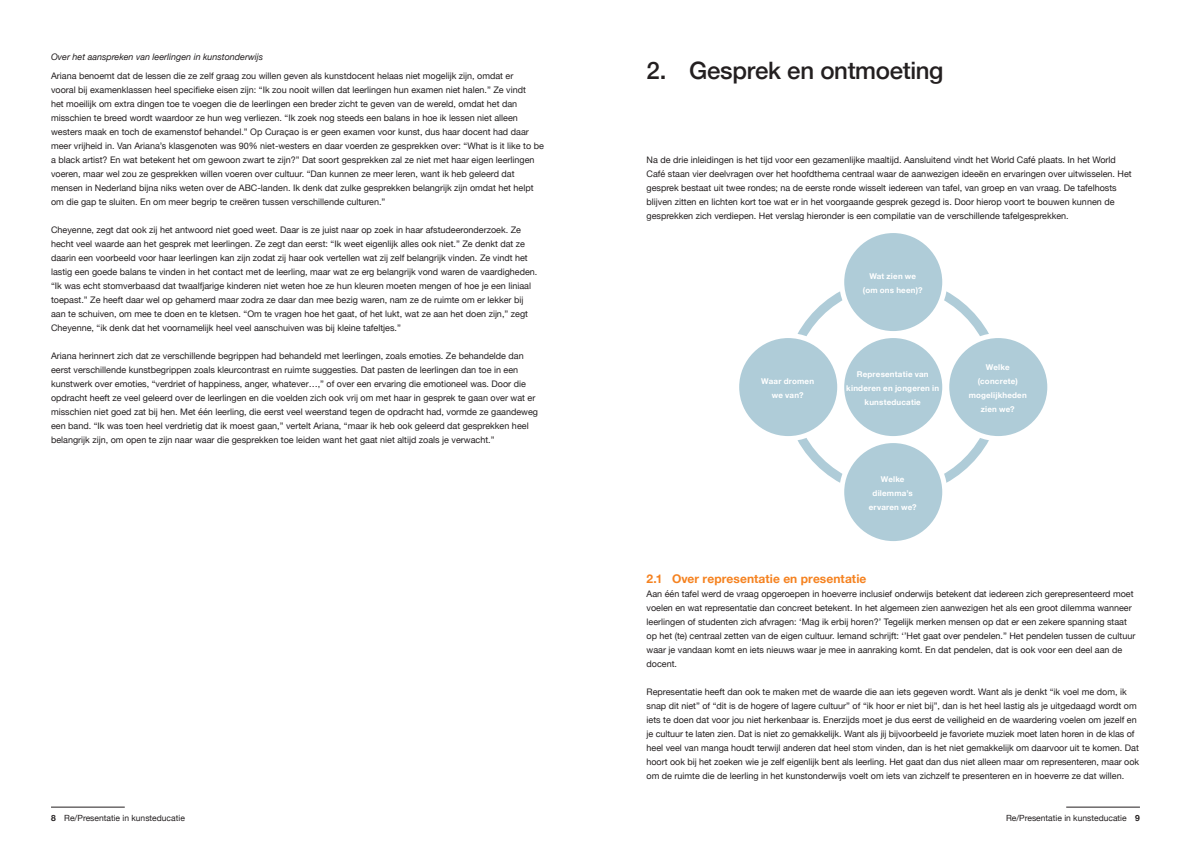
<style>
.page{position:relative;width:1191px;height:842px;background:#fff}
.page>*{position:absolute;margin:0;border:0;box-sizing:border-box;transform-origin:0 0}
.t1{font:500 24px "Helvetica Neue";letter-spacing:-.015em;color:#231f20}
.t2{font:700 12px "Helvetica Neue";letter-spacing:.005em;color:#f58220}
.t3{font:9px/14px "Helvetica Neue";color:#231f20}
.t4{font:italic 9px "Helvetica Neue";color:#231f20}
.t5{font:8.5px "Helvetica Neue";color:#231f20}
.t6{font:700 8px/14px "Helvetica Neue";letter-spacing:.025em;color:#fff;text-align:center}
.s1{font-weight:700}
</style>
<div class="page">
<hr style="left:51px;top:807px;width:74px;height:1px;background:#231f20">
<hr style="left:1066px;top:807px;width:74px;height:1px;background:#231f20">
<div style="left:736px;top:336px;width:103px;height:103px;background:#afccd8;border-radius:50%"></div>
<div style="left:734px;top:333px;width:108px;height:108px;border:5px solid #fff;border-radius:50%"></div>
<div style="left:946px;top:336px;width:103px;height:103px;background:#afccd8;border-radius:50%"></div>
<div style="left:944px;top:333px;width:108px;height:108px;border:5px solid #fff;border-radius:50%"></div>
<div style="left:841px;top:231px;width:103px;height:103px;background:#afccd8;border-radius:50%"></div>
<div style="left:839px;top:228px;width:108px;height:108px;border:5px solid #fff;border-radius:50%"></div>
<div style="left:841px;top:441px;width:103px;height:103px;background:#afccd8;border-radius:50%"></div>
<div style="left:839px;top:438px;width:108px;height:108px;border:5px solid #fff;border-radius:50%"></div>
<div style="left:844px;top:338px;width:98px;height:98px;background:#afccd8;border-radius:50%"></div>
<p class="t4" style="left:51px;top:50px;width:214px">Over het aanspreken van leerlingen in kunstonderwijs</p>
<p class="t3" style="left:51px;top:69px;width:494px">Ariana benoemt dat de lessen die ze zelf graag zou willen geven als kunstdocent helaas niet mogelijk zijn, omdat er<br>vooral bij examenklassen heel specifieke eisen zijn: “Ik zou nooit willen dat leerlingen hun examen niet halen.” Ze vindt<br>het moeilijk om extra dingen toe te voegen die de leerlingen een breder zicht te geven van de wereld, omdat het dan misschien te breed wordt waardoor ze hun weg verliezen. “Ik zoek nog steeds een balans in hoe ik lessen niet alleen westers maak en toch de examenstof behandel.” Op Curaçao is er geen examen voor kunst, dus haar docent had daar meer vrijheid in. Van Ariana’s klasgenoten was 90% niet-westers en daar voerden ze gesprekken over: “What is it like to be a black artist? En wat betekent het om gewoon zwart te zijn?” Dat soort gesprekken zal ze niet met haar eigen leerlingen voeren, maar wel zou ze gesprekken willen voeren over cultuur. “Dan kunnen ze meer leren, want ik heb geleerd dat mensen in Nederland bijna niks weten over de ABC-landen. Ik denk dat zulke gesprekken belangrijk zijn omdat het helpt om die gap te sluiten. En om meer begrip te creëren tussen verschillende culturen.”</p>
<p class="t3" style="left:51px;top:223px;width:488px">Cheyenne, zegt dat ook zij het antwoord niet goed weet. Daar is ze juist naar op zoek in haar afstudeeronderzoek. Ze hecht veel waarde aan het gesprek met leerlingen. Ze zegt dan eerst: “Ik weet eigenlijk alles ook niet.” Ze denkt dat ze daarin een voorbeeld voor haar leerlingen kan zijn zodat zij haar ook vertellen wat zij zelf belangrijk vinden. Ze vindt het lastig een goede balans te vinden in het contact met de leerling, maar wat ze erg belangrijk vond waren de vaardigheden. “Ik was echt stomverbaasd dat twaalfjarige kinderen niet weten hoe ze hun kleuren moeten mengen of hoe je een liniaal toepast.” Ze heeft daar wel op gehamerd maar zodra ze daar dan mee bezig waren, nam ze de ruimte om er lekker bij aan te schuiven, om mee te doen en te kletsen. “Om te vragen hoe het gaat, of het lukt, wat ze aan het doen zijn,” zegt Cheyenne, “ik denk dat het voornamelijk heel veel aanschuiven was bij kleine tafeltjes.”</p>
<p class="t3" style="left:51px;top:349px;width:488px">Ariana herinnert zich dat ze verschillende begrippen had behandeld met leerlingen, zoals emoties. Ze behandelde dan eerst verschillende kunstbegrippen zoals kleurcontrast en ruimte suggesties. Dat pasten de leerlingen dan toe in een kunstwerk over emoties, “verdriet of happiness, anger, whatever…,” of over een ervaring die emotioneel was. Door die opdracht heeft ze veel geleerd over de leerlingen en die voelden zich ook vrij om met haar in gesprek te gaan over wat er misschien niet goed zat bij hen. Met één leerling, die eerst veel weerstand tegen de opdracht had, vormde ze gaandeweg een band. “Ik was toen heel verdrietig dat ik moest gaan,” vertelt Ariana, “maar ik heb ook geleerd dat gesprekken heel belangrijk zijn, om open te zijn naar waar die gesprekken toe leiden want het gaat niet altijd zoals je verwacht.”</p>
<h1 class="t1" style="left:646px;top:51px;width:298px">2. Gesprek en ontmoeting</h1>
<p class="t3" style="left:646px;top:153px;width:487px">Na de drie inleidingen is het tijd voor een gezamenlijke maaltijd. Aansluitend vindt het World Café plaats. In het World Café staan vier deelvragen over het hoofdthema centraal waar de aanwezigen ideeën en ervaringen over uitwisselen. Het gesprek bestaat uit twee rondes; na de eerste ronde wisselt iedereen van tafel, van groep en van vraag. De tafelhosts blijven zitten en lichten kort toe wat er in het voorgaande gesprek gezegd is. Door hierop voort te bouwen kunnen de gesprekken zich verdiepen. Het verslag hieronder is een compilatie van de verschillende tafelgesprekken.</p>
<p class="t6" style="left:761px;top:374px;width:54px">Waar dromen we van?</p>
<p class="t6" style="left:863px;top:269px;width:61px">Wat zien we (om ons heen)?</p>
<p class="t6" style="left:846px;top:367px;width:94px">Representatie van kinderen en jongeren in kunsteducatie</p>
<p class="t6" style="left:868px;top:472px;width:49px">Welke dilemma’s ervaren we?</p>
<p class="t6" style="left:968px;top:360px;width:60px">Welke (concrete) mogelijkheden zien we?</p>
<h2 class="t2" style="left:646px;top:569px;width:221px">2.1 Over representatie en presentatie</h2>
<p class="t3" style="left:646px;top:587px;width:490px">Aan één tafel werd de vraag opgeroepen in hoeverre inclusief onderwijs betekent dat iedereen zich gerepresenteerd moet voelen en wat representatie dan concreet betekent. In het algemeen zien aanwezigen het als een groot dilemma wanneer leerlingen of studenten zich afvragen: ‘Mag ik erbij horen?’ Tegelijk merken mensen op dat er een zekere spanning staat op het (te) centraal zetten van de eigen cultuur. Iemand schrijft: ‘’Het gaat over pendelen.” Het pendelen tussen de cultuur waar je vandaan komt en iets nieuws waar je mee in aanraking komt. En dat pendelen, dat is ook voor een deel aan de docent.</p>
<p class="t3" style="left:646px;top:685px;width:494px">Representatie heeft dan ook te maken met de waarde die aan iets gegeven wordt. Want als je denkt “ik voel me dom, ik snap dit niet” of “dit is de hogere of lagere cultuur” of “ik hoor er niet bij”, dan is het heel lastig als je uitgedaagd wordt om iets te doen dat voor jou niet herkenbaar is. Enerzijds moet je dus eerst de veiligheid en de waardering voelen om jezelf en je cultuur te laten zien. Dat is niet zo gemakkelijk. Want als jij bijvoorbeeld je favoriete muziek moet laten horen in de klas of heel veel van manga houdt terwijl anderen dat heel stom vinden, dan is het niet gemakkelijk om daarvoor uit te komen. Dat hoort ook bij het zoeken wie je zelf eigenlijk bent als leerling. Het gaat dan dus niet alleen maar om representeren, maar ook om de ruimte die de leerling in het kunstonderwijs voelt om iets van zichzelf te presenteren en in hoeverre ze dat willen.</p>
<p class="t5" style="left:51px;top:812px;width:135px"><span class="s1">8</span> Re/Presentatie in kunsteducatie</p>
<p class="t5" style="left:1006px;top:812px;width:135px">Re/Presentatie in kunsteducatie <span class="s1">9</span></p>
</div>
